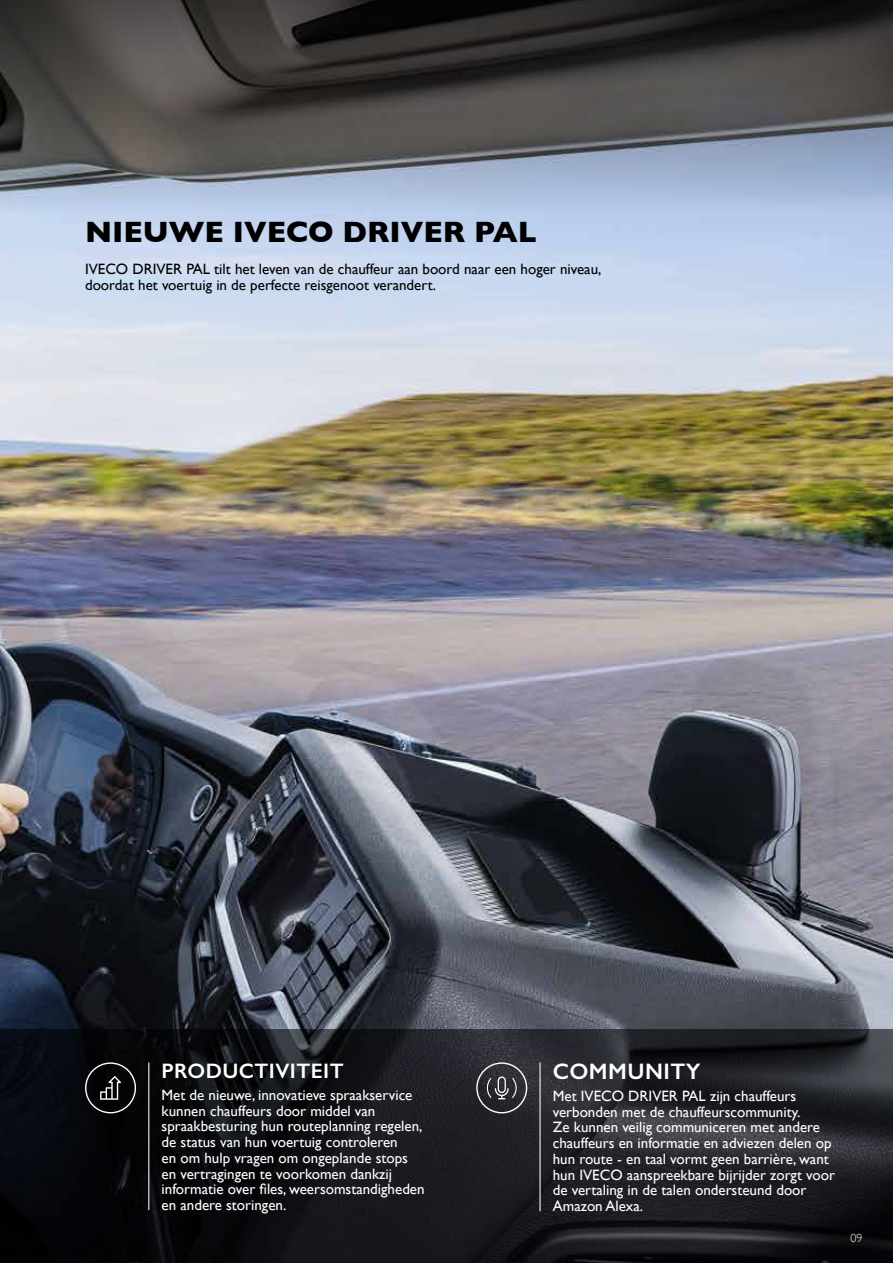
<style>
.page{position:relative;width:893px;height:1263px;background:#fff}
.page>*{position:absolute;margin:0;border:0;box-sizing:border-box;transform-origin:0 0}
.t1{font:700 30px "Gill Sans";color:#000}
.t2{font:600 22.5px "Gill Sans";letter-spacing:.02em;color:#fff}
.t3{font:600 21px "Gill Sans";letter-spacing:.02em;color:#fff}
.t4{font:15px/15.8px "Gill Sans";color:#fff}
.t5{font:15px/15.8px "Gill Sans";color:#000}
.t6{font:300 12px "Gill Sans";color:#fff}
</style>
<div class="page">
<img style="left:0;top:234px;width:893px;height:795px">
<svg style="left:0;top:0;width:893px;height:234px;background:#636870"></svg>
<svg style="left:0;top:1029px;width:893px;height:234px;background:#17181c"></svg>
<hr style="left:148px;top:1062px;width:1px;height:148px;background:#fff">
<hr style="left:539px;top:1062px;width:2px;height:149px;background:#fff">
<svg style="left:85px;top:1062px;width:51px;height:51px;background:#252527"></svg>
<svg style="left:476px;top:1062px;width:51px;height:51px;background:#46474c"></svg>
<h1 class="t1" style="left:85px;top:208px;width:453px">NIEUWE IVECO DRIVER PAL</h1>
<p class="t5" style="left:85px;top:261px;width:518px">IVECO DRIVER PAL tilt het leven van de chauffeur aan boord naar een hoger niveau, doordat het voertuig in de perfecte reisgenoot verandert.</p>
<h3 class="t3" style="left:162px;top:1058px;width:184px">PRODUCTIVITEIT</h3>
<p class="t4" style="left:162px;top:1087px;width:265px">Met de nieuwe, innovatieve spraakservice kunnen chauffeurs door middel van spraakbesturing hun routeplanning regelen, de status van hun voertuig controleren<br>en om hulp vragen om ongeplande stops en vertragingen te voorkomen dankzij informatie over files, weersomstandigheden en andere storingen.</p>
<h2 class="t2" style="left:553px;top:1057px;width:149px">COMMUNITY</h2>
<p class="t4" style="left:553px;top:1088px;width:284px">Met IVECO DRIVER PAL zijn chauffeurs verbonden met de chauffeurscommunity.<br>Ze kunnen veilig communiceren met andere chauffeurs en informatie en adviezen delen op hun route - en taal vormt geen barrière, want hun IVECO aanspreekbare bijrijder zorgt voor de vertaling in de talen ondersteund door Amazon Alexa.</p>
<p class="t6" style="left:850px;top:1228px;width:14px">09</p>
</div>
